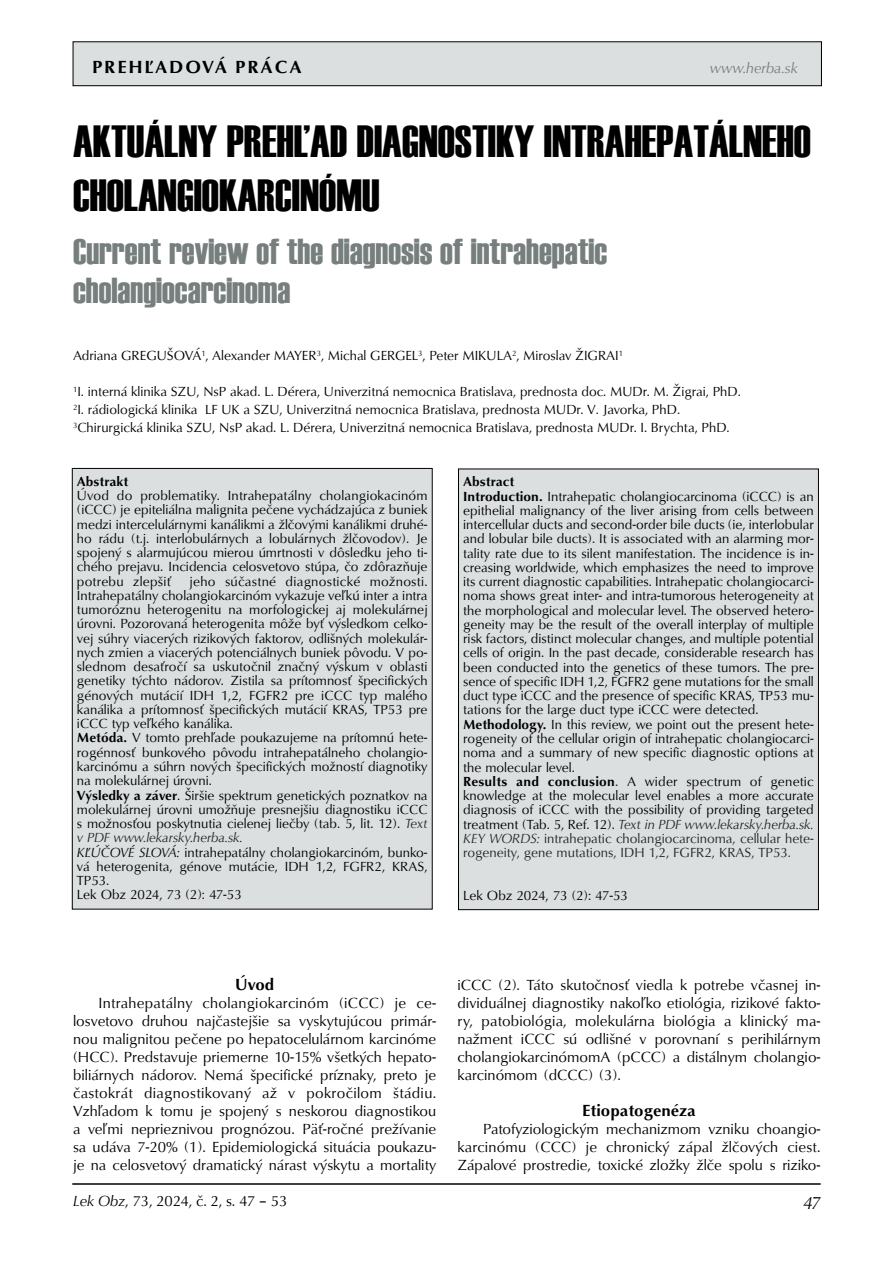
<style>
.page{position:relative;width:893px;height:1263px;background:#fff}
.page>*{position:absolute;margin:0;border:0;box-sizing:border-box;transform-origin:0 0}
.t1{font:45px/54px "Haettenschweiler";color:#000}
.t2{font:36px/39px "Haettenschweiler";color:#777e7e}
.t3{font:700 18px "URW Classico TEE";letter-spacing:.1em;color:#000}
.t4{font:italic 18px "URW Classico TEE";color:#000}
.t5{font:700 16.5px "URW Classico TEE";color:#000}
.t6{font:15px/18px "URW Classico TEE";color:#000;text-align:justify}
.t7{font:italic 15px "URW Classico TEE";color:#777e7e}
.t8{font:13.5px/14.2px "URW Classico TEE";color:#000}
.t9{font:700 13.5px "URW Classico TEE";color:#000}
.s1{font-weight:700}
.s2{font-style:italic;color:#252525}
.s3{font-style:italic}
.s4{color:#252525}
</style>
<div class="page">
<div style="left:73px;top:42px;width:748px;height:44px;background:#dcdfe0"></div>
<div style="left:73px;top:41px;width:749px;height:45px;border:1px solid #000"></div>
<hr style="left:72px;top:1183px;width:749px;height:2px;background:#000">
<div style="left:72px;top:468px;width:360px;height:441px;background:#dcdfe0"></div>
<div style="left:72px;top:468px;width:361px;height:441px;border:1px solid #000"></div>
<div style="left:458px;top:469px;width:360px;height:441px;background:#dcdfe0"></div>
<div style="left:458px;top:469px;width:361px;height:441px;border:1px solid #000"></div>
<h3 class="t3" style="left:92px;top:56px;width:208px">Prehľadová práca</h3>
<p class="t7" style="left:710px;top:59px;width:90px">www.herba.sk</p>
<h1 class="t1" style="left:73px;top:115px;width:740px">AKTUÁLNY PREHĽAD DIAGNOSTIKY INTRAHEPATÁLNEHO<br>CHOLANGIOKARCINÓMU</h1>
<h2 class="t2" style="left:73px;top:232px;width:536px">Current review of the diagnosis of intrahepatic cholangiocarcinoma</h2>
<p class="t8" style="left:73px;top:349px;width:552px">Adriana GREGUŠOVÁ<sup>1</sup>, Alexander MAYER<sup>3</sup>, Michal GERGEL<sup>3</sup>, Peter MIKULA<sup>2</sup>, Miroslav ŽIGRAI<sup>1</sup></p>
<p class="t8" style="left:73px;top:383px;width:669px;line-height:18px"><sup>1</sup>I. interná klinika SZU, NsP akad. L. Dérera, Univerzitná nemocnica Bratislava, prednosta doc. MUDr. M. Žigrai, PhD.<br><sup>2</sup>I. rádiologická klinika LF UK a SZU, Univerzitná nemocnica Bratislava, prednosta MUDr. V. Javorka, PhD.<br><sup>3</sup>Chirurgická klinika SZU, NsP akad. L. Dérera, Univerzitná nemocnica Bratislava, prednosta MUDr. I. Brychta, PhD.</p>
<p class="t9" style="left:77px;top:473px;width:53px">Abstrakt</p>
<p class="t8" style="left:77px;top:489px;width:352px;text-align:justify">Úvod do problematiky. Intrahepatálny cholangiokacinóm (iCCC) je epiteliálna malignita pečene vychádzajúca z buniek medzi intercelulárnymi kanálikmi a žlčovými kanálikmi druhé&shy;ho rádu (t.j. interlobulárnych a lobulárnych žlčovodov). Je spojený s alarmujúcou mierou úmrtnosti v dôsledku jeho ti&shy;chého prejavu. Incidencia celosvetovo stúpa, čo zdôrazňuje potrebu zlepšiť</p>
<p class="t8" style="left:77px;top:574px;width:352px;text-indent:113px">jeho súčastné diagnostické možnosti.<br>Intrahepatálny cholangiokarcinóm vykazuje veľkú inter a intra tumoróznu heterogenitu na morfologickej aj molekulárnej úrovni. Pozorovaná heterogenita môže byť výsledkom celko&shy;vej súhry viacerých rizikových faktorov, odlišných molekulár&shy;nych zmien a viacerých potenciálnych buniek pôvodu. V po&shy;slednom desaťročí sa uskutočnil značný výskum v oblasti genetiky týchto nádorov. Zistila sa prítomnosť špecifických génových mutácií IDH 1,2, FGFR2 pre iCCC typ malého kanálika a prítomnosť špecifických mutácií KRAS, TP53 pre iCCC typ veľkého kanálika.<br><span class="s1">Metóda.</span> V tomto prehľade poukazujeme na prítomnú hete&shy;rogénnosť bunkového pôvodu intrahepatálneho cholangio&shy;karcinómu a súhrn nových špecifických možností diagnotiky na molekulárnej úrovni.<br><span class="s1">Výsledky a záver</span>. Širšie spektrum genetických poznatkov na molekulárnej úrovni umožňuje presnejšiu diagnostiku iCCC s možnosťou poskytnutia cielenej liečby (tab. 5, lit. 12). <span class="s2">Text v PDF www.lekarsky.herba.sk.<br></span><span class="s3">KĽÚČOVÉ SLOVÁ:</span> intrahepatálny cholangiokarcinóm, bunko&shy;vá heterogenita, génove mutácie, IDH 1,2, FGFR2, KRAS, TP53.<br>Lek Obz 2024, 73 (2): 47-53</p>
<p class="t8" style="left:463px;top:475px;width:352px"><span class="s1">Abstract<br>Introduction.</span> Intrahepatic cholangiocarcinoma (iCCC) is an epithelial malignancy of the liver arising from cells between intercellular ducts and second-order bile ducts (ie, interlobular and lobular bile ducts). It is associated with an alarming mor&shy;tality rate due to its silent manifestation. The incidence is in&shy;creasing worldwide, which emphasizes the need to improve its current diagnostic capabilities. Intrahepatic cholangiocarci&shy;noma shows great inter- and intra-tumorous heterogeneity at the morphological and molecular level. The observed hetero&shy;geneity may be the result of the overall interplay of multiple risk factors, distinct molecular changes, and multiple potential cells of origin. In the past decade, considerable research has been conducted into the genetics of these tumors. The pre&shy;sence of specific IDH 1,2, FGFR2 gene mutations for the small duct type iCCC and the presence of specific KRAS, TP53 mu&shy;tations for the large duct type iCCC were detected.<br><span class="s1">Methodology.</span> In this review, we point out the present hete&shy;rogeneity of the cellular origin of intrahepatic cholangiocarci&shy;noma and a summary of new specific diagnostic options at the molecular level.<br><span class="s1">Results and conclusion</span>. A wider spectrum of genetic knowledge at the molecular level enables a more accurate diagnosis of iCCC with the possibility of providing targeted treatment (Tab. 5, Ref. 12). <span class="s2">Text in PDF www.lekarsky.herba.sk.<br>KEY WORDS:</span> <span class="s4">intrahepatic cholangiocarcinoma, cellular hete&shy;rogeneity, gene mutations, IDH 1,2, FGFR2, KRAS, TP53.</span></p>
<p class="t8" style="left:463px;top:888px;width:166px">Lek Obz 2024, 73 (2): 47-53</p>
<p class="t5" style="left:235px;top:974px;width:41px">Úvod</p>
<p class="t6" style="left:73px;top:994px;width:365px;text-indent:26px">Intrahepatálny cholangiokarcinóm (iCCC) je ce&shy;losvetovo druhou najčastejšie sa vyskytujúcou primár&shy;nou malignitou pečene po hepatocelulárnom karcinóme (HCC). Predstavuje priemerne 10-15% všetkých hepato&shy;biliárnych nádorov. Nemá špecifické príznaky, preto je častokrát diagnostikovaný až v pokročilom štádiu.<br>Vzhľadom k tomu je spojený s neskorou diagnostikou a veľmi neprieznivou prognózou. Päť-ročné prežívanie sa udáva 7-20% (1). Epidemiologická situácia poukazu&shy;je na celosvetový dramatický nárast výskytu a mortality</p>
<p class="t6" style="left:73px;top:1192px;width:216px"><span class="s3">Lek Obz</span>, 73, 2024, č. 2, s. 47 – 53</p>
<p class="t6" style="left:457px;top:976px;width:365px">iCCC (2). Táto skutočnosť viedla k potrebe včasnej in&shy;dividuálnej diagnostiky nakoľko etiológia, rizikové fakto&shy;ry, patobiológia, molekulárna biológia a klinický ma&shy;nažment iCCC sú odlišné v porovnaní s perihilárnym cholangiokarcinómomA (pCCC) a distálnym cholangio&shy;karcinómom (dCCC) (3).</p>
<p class="t5" style="left:582px;top:1100px;width:115px">Etiopatogenéza</p>
<p class="t6" style="left:457px;top:1120px;width:365px;text-indent:26px">Patofyziologickým mechanizmom vzniku choangio&shy;karcinómu (CCC) je chronický zápal žlčových ciest.<br>Zápalové prostredie, toxické zložky žlče spolu s riziko-</p>
<h3 class="t4" style="left:803px;top:1191px;width:18px">47</h3>
</div>
